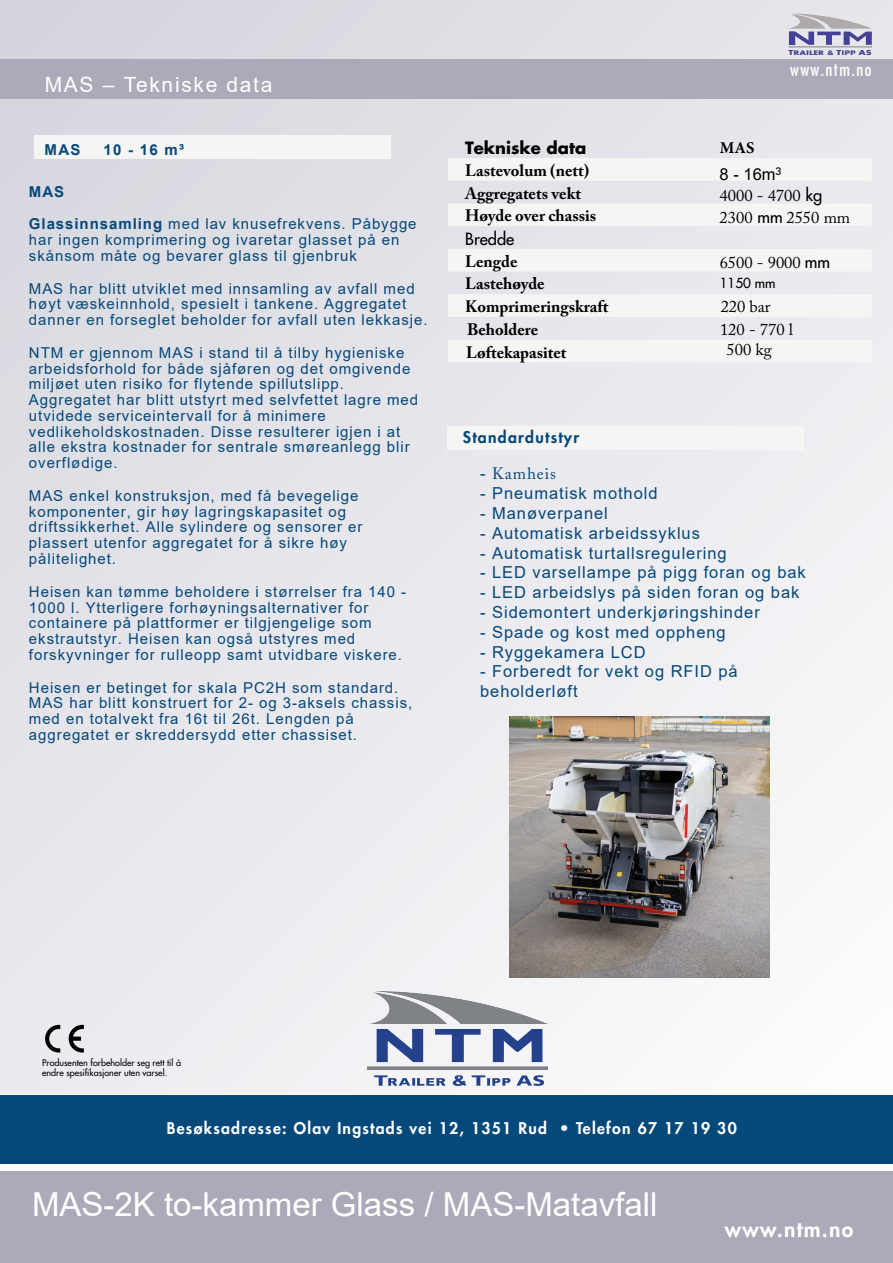
<style>
.page{position:relative;width:893px;height:1263px;background:#fff}
.page>*{position:absolute;margin:0;border:0;box-sizing:border-box;transform-origin:0 0}
.t1{font:33px "Arial";color:#fff}
.t2{font:21px "Arial";letter-spacing:.08em;color:#fff}
.t3{font:800 21px "Futura";letter-spacing:.06em;color:#fff}
.t4{font:condensed 18px "Futura";letter-spacing:.08em;color:#fff}
.Brødtekst_punktoppst{font:16.5px/19.8px "Arial";letter-spacing:.055em;color:#05487a}
.t5{font:700 16.5px/22.6px "Adobe Caslon Pro";color:#000}
.t6{font:16.5px/20.9px "Adobe Caslon Pro";color:#000}
.t7{font:700 16.5px "Futura";color:#000}
.Brødtekst_punktoppst-2{font:16.5px "Adobe Caslon Pro";letter-spacing:.055em;color:#05487a}
.t8{font:16.5px "Futura";color:#000}
.t9{font:700 16.5px "Minion Pro";color:#000}
.t10{font:800 15.75px "Futura";letter-spacing:.08em;color:#fff}
.t11{font:800 15.75px "Futura";letter-spacing:.08em;color:#05487a}
.t12{font:15px/15.8px "Arial";letter-spacing:.065em;color:#05487a}
.t13{font:700 15px "Arial";letter-spacing:.085em;color:#05487a}
.t14{font:13.5px "Futura";color:#000}
.t15{font:9px/10.5px "Futura";color:#000}
.t16{font:700 6.9px "Aharoni";color:#434294;scale:1.38 1}
.s1{font-weight:700}
.s2{font-size:7.5px}
.s3{font-family:"Arial"}
.s4{font-family:"Futura"}
</style>
<div class="page">
<div style="left:0;top:0;width:893px;height:1093px;background:linear-gradient(to right,#dfdfe6,#f3f3f5)"></div>
<div style="left:0;top:1095px;width:893px;height:69px;background:#05487a"></div>
<div style="left:0;top:1172px;width:893px;height:91px;background:#abaab9"></div>
<div style="left:0;top:59px;width:893px;height:39px;background:#abaab9"></div>
<svg style="left:45px;top:1025px;width:15px;height:27px"></svg>
<svg style="left:69px;top:1025px;width:15px;height:27px"></svg>
<svg style="left:789px;top:14px;width:83px;height:34px;background:#b3b2c6"></svg>
<div style="left:34px;top:135px;width:357px;height:24px;background:#f5f5f3"></div>
<div style="left:447px;top:426px;width:357px;height:23px;background:#f5f5f3"></div>
<svg style="left:448px;top:158px;width:424px;height:204px;fill:#f5f5f3"></svg>
<img style="left:510px;top:717px;width:260px;height:260px">
<img style="left:366px;top:989px;width:183px;height:99px">
<p class="t2" style="left:45px;top:70px;width:229px">MAS – Tekniske data</p>
<p class="t13" style="left:45px;top:139px;width:37px">MAS</p>
<p class="t13" style="left:103px;top:139px;width:82px">10 - 16 m³</p>
<p class="t12" style="left:29px;top:176px;width:389px;line-height:32.1px"><span class="s1">MAS<br>Glassinnsamling</span> med lav knusefrekvens. Påbygge</p>
<p class="t12" style="left:29px;top:232px;width:372px">har ingen komprimering og ivaretar glasset på en skånsom måte og bevarer glass til gjenbruk</p>
<p class="t12" style="left:29px;top:280px;width:400px">MAS har blitt utviklet med innsamling av avfall med høyt væskeinnhold, spesielt i tankene. Aggregatet danner en forseglet beholder for avfall uten lekkasje.</p>
<p class="t12" style="left:29px;top:345px;width:391px">NTM er gjennom MAS i stand til å tilby hygieniske arbeidsforhold for både sjåføren og det omgivende miljøet uten risiko for flytende spillutslipp.<br>Aggregatet har blitt utstyrt med selvfettet lagre med utvidede serviceintervall for å minimere vedlikeholdskostnaden. Disse resulterer igjen i at alle ekstra kostnader for sentrale smøreanlegg blir overflødige.</p>
<p class="t12" style="left:29px;top:488px;width:335px">MAS enkel konstruksjon, med få bevegelige komponenter, gir høy lagringskapasitet og driftssikkerhet. Alle sylindere og sensorer er plassert utenfor aggregatet for å sikre høy pålitelighet.</p>
<p class="t12" style="left:29px;top:584px;width:379px">Heisen kan tømme beholdere i størrelser fra 140 - 1000 l. Ytterligere forhøyningsalternativer for containere på plattformer er tilgjengelige som ekstrautstyr. Heisen kan også utstyres med forskyvninger for rulleopp samt utvidbare viskere.</p>
<p class="t12" style="left:29px;top:679px;width:385px">Heisen er betinget for skala PC2H som standard.<br>MAS har blitt konstruert for 2- og 3-aksels chassis, med en totalvekt fra 16t til 26t. Lengden på aggregatet er skreddersydd etter chassiset.</p>
<p class="t16" style="left:789px;top:50px;width:62px"><span class="s2">T</span>RAILER <span class="s2">&amp; T</span>IPP <span class="s2">AS</span></p>
<p class="t4" style="left:790px;top:58px;width:83px">www.ntm.no</p>
<p class="t7" style="left:465px;top:137px;width:123px">Tekniske data</p>
<p class="t9" style="left:720px;top:136px;width:36px">MAS</p>
<p class="t5" style="left:465px;top:159px;width:125px">Lastevolum (nett)</p>
<p class="t5" style="left:465px;top:181px;width:117px">Aggregatets vekt</p>
<p class="t5" style="left:465px;top:204px;width:133px">Høyde over chassis</p>
<p class="t8" style="left:465px;top:228px;width:51px">Bredde</p>
<p class="t6" style="left:720px;top:164px;width:104px"><span class="s3">8 -</span> <span class="s3">16</span><span class="s3">m</span><span class="s4">³<br></span>4000 - 4700 <span class="s4">kg</span></p>
<p class="t6" style="left:720px;top:207px;width:132px">2300 <span class="s4">mm</span> 2550 mm</p>
<p class="t5" style="left:465px;top:250px;width:54px">Lengde</p>
<p class="t6" style="left:720px;top:252px;width:112px">6500 - 9000 <span class="s4">mm</span></p>
<p class="t5" style="left:465px;top:272px;width:81px">Lastehøyde</p>
<p class="t14" style="left:720px;top:274px;width:57px">1150 mm</p>
<p class="t5" style="left:465px;top:295px;width:145px">Komprimeringskraft</p>
<p class="t6" style="left:721px;top:296px;width:51px">220 bar</p>
<p class="t6" style="left:720px;top:319px;width:74px">120 - 770 l</p>
<p class="t5" style="left:466px;top:318px;width:102px">Beholdere<br>Løftekapasitet</p>
<p class="t6" style="left:727px;top:339px;width:47px">500 kg</p>
<p class="t11" style="left:463px;top:427px;width:118px">Standardutstyr</p>
<p class="Brødtekst_punktoppst-2" style="left:480px;top:464px;width:77px"><span class="s3">-</span> Kamheis</p>
<p class="Brødtekst_punktoppst" style="left:480px;top:483px;width:179px">- Pneumatisk mothold</p>
<p class="Brødtekst_punktoppst" style="left:480px;top:503px;width:129px">- Manøverpanel</p>
<p class="Brødtekst_punktoppst" style="left:480px;top:523px;width:221px">- Automatisk arbeidssyklus</p>
<p class="Brødtekst_punktoppst" style="left:480px;top:543px;width:248px">- Automatisk turtallsregulering</p>
<p class="Brødtekst_punktoppst" style="left:480px;top:563px;width:327px">- LED varsellampe på pigg foran og bak</p>
<p class="Brødtekst_punktoppst" style="left:480px;top:582px;width:321px">- LED arbeidslys på siden foran og bak</p>
<p class="Brødtekst_punktoppst" style="left:480px;top:602px;width:281px">- Sidemontert underkjøringshinder</p>
<p class="Brødtekst_punktoppst" style="left:480px;top:622px;width:247px">- Spade og kost med oppheng</p>
<p class="Brødtekst_punktoppst" style="left:480px;top:642px;width:167px">- Ryggekamera LCD</p>
<p class="Brødtekst_punktoppst" style="left:480px;top:662px;width:259px">- Forberedt for vekt og RFID på beholderløft</p>
<p class="t15" style="left:42px;top:1057px;width:141px">Produsenten forbeholder seg rett til å endre spesifikasjoner uten varsel.</p>
<p class="t10" style="left:167px;top:1117px;width:571px">Besøksadresse: Olav Ingstads vei 12, 1351 Rud • Telefon 67 17 19 30</p>
<h1 class="t1" style="left:32px;top:1181px;width:627px">MAS-2K to-kammer Glass / MAS-Matavfall</h1>
<p class="t3" style="left:725px;top:1215px;width:130px">www.ntm.no</p>
</div>
